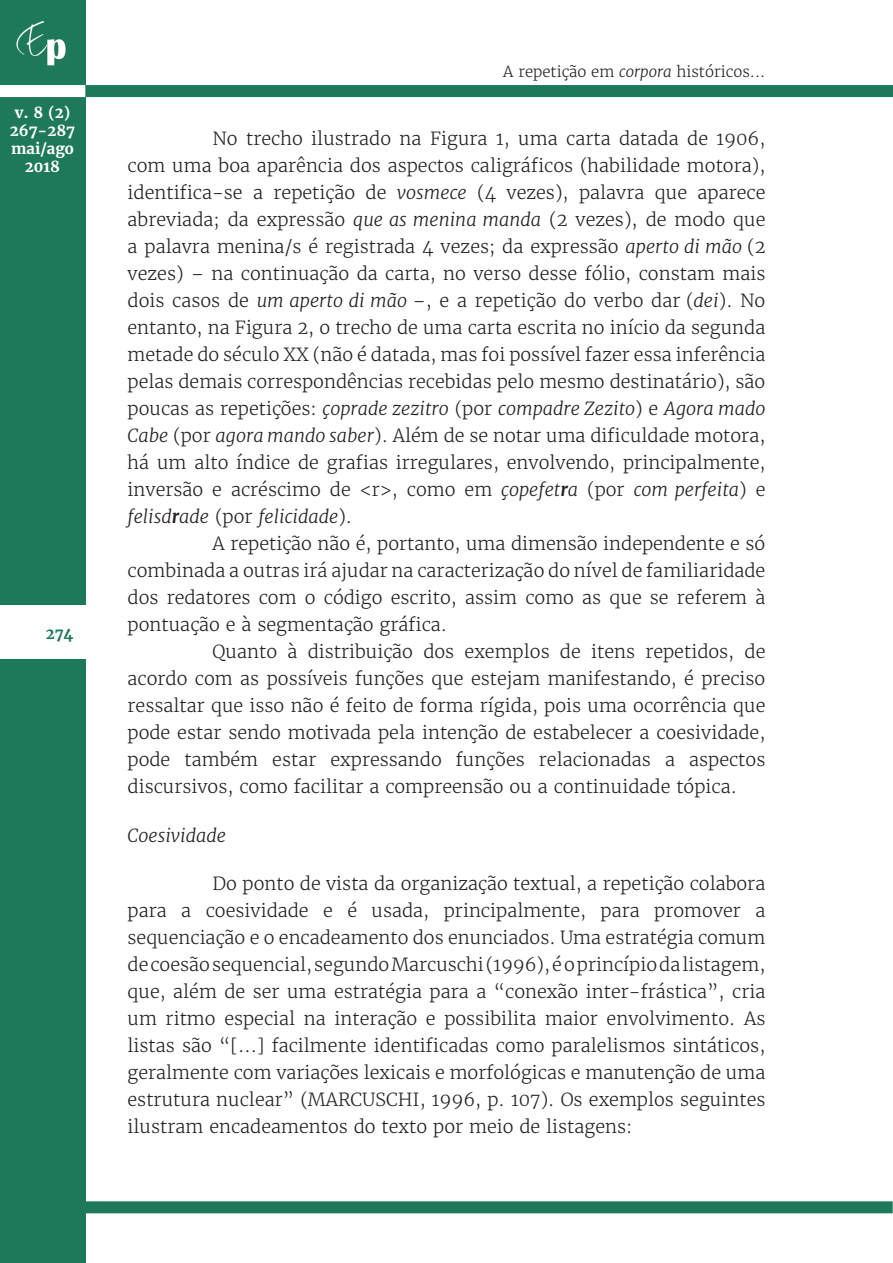
<style>
.page{position:relative;width:893px;height:1263px;background:#fff}
.page>*{position:absolute;margin:0;border:0;box-sizing:border-box;transform-origin:0 0}
.Corpo_do_artigo{font:300 18px/27px "Merriweather";color:#231f20;text-align:justify}
.Título_de_seção_secu{font:italic 300 18px "Merriweather";color:#231f20}
.t1{font:300 15px "Merriweather";color:#231f20}
.t2{font:700 15px/18px "Merriweather";color:#fff;text-align:center}
.t3{font:700 15px "Merriweather";color:#1e785a}
.s1{font-style:italic}
.s2{font-weight:700;font-style:italic}
</style>
<div class="page">
<div style="left:0;top:0;width:85px;height:1263px;background:#1e785a"></div>
<img style="left:16px;top:21px;width:50px;height:45px">
<div style="left:85px;top:85px;width:808px;height:12px;background:#1e785a"></div>
<div style="left:0;top:85px;width:85px;height:12px;background:#fff"></div>
<div style="left:0;top:605px;width:85px;height:53px;background:#fff"></div>
<div style="left:84px;top:1201px;width:809px;height:12px;background:#1e785a"></div>
<p class="t2" style="left:10px;top:103px;width:67px">v. 8 (2)<br>267-287 mai/ago<br>2018</p>
<p class="t3" style="left:46px;top:624px;width:29px">274</p>
<p class="t1" style="left:503px;top:62px;width:264px">A repetição em <span class="s1">corpora</span> históricos...</p>
<p class="Corpo_do_artigo" style="left:128px;top:125px;width:639px;text-indent:85px">No trecho ilustrado na Figura 1, uma carta datada de 1906, com uma boa aparência dos aspectos caligráficos (habilidade motora), identifica-se a repetição de <span class="s1">vosmece</span> (4 vezes), palavra que aparece abreviada; da expressão <span class="s1">que as menina manda</span> (2 vezes), de modo que a palavra menina/s é registrada 4 vezes; da expressão <span class="s1">aperto di mão</span> (2 vezes) – na continuação da carta, no verso desse fólio, constam mais dois casos de <span class="s1">um aperto di mão</span> –, e a repetição do verbo dar (<span class="s1">dei</span>). No entanto, na Figura 2, o trecho de uma carta escrita no início da segunda metade do século XX (não é datada, mas foi possível fazer essa inferência pelas demais correspondências recebidas pelo mesmo destinatário), são poucas as repetições: <span class="s1">çoprade zezitro</span> (por <span class="s1">compadre Zezito</span>) e <span class="s1">Agora mado Cabe</span> (por <span class="s1">agora mando saber</span>). Além de se notar uma dificuldade motora, há um alto índice de grafias irregulares, envolvendo, principalmente, inversão e acréscimo de &lt;r&gt;, como em <span class="s1">çopefet</span><span class="s2">r</span><span class="s1">a</span> (por <span class="s1">com perfeita</span>) e <span class="s1">felisd</span><span class="s2">r</span><span class="s1">ade</span> (por <span class="s1">felicidade</span>).</p>
<p class="Corpo_do_artigo" style="left:128px;top:530px;width:639px;text-indent:85px">A repetição não é, portanto, uma dimensão independente e só combinada a outras irá ajudar na caracterização do nível de familiaridade dos redatores com o código escrito, assim como as que se referem à pontuação e à segmentação gráfica.</p>
<p class="Corpo_do_artigo" style="left:128px;top:638px;width:639px;text-indent:85px">Quanto à distribuição dos exemplos de itens repetidos, de acordo com as possíveis funções que estejam manifestando, é preciso ressaltar que isso não é feito de forma rígida, pois uma ocorrência que pode estar sendo motivada pela intenção de estabelecer a coesividade, pode também estar expressando funções relacionadas a aspectos discursivos, como facilitar a compreensão ou a continuidade tópica.</p>
<p class="Título_de_seção_secu" style="left:128px;top:824px;width:100px">Coesividade</p>
<p class="Corpo_do_artigo" style="left:128px;top:870px;width:639px;text-indent:85px">Do ponto de vista da organização textual, a repetição colabora para a coesividade e é usada, principalmente, para promover a sequenciação e o encadeamento dos enunciados. Uma estratégia comum de coesão sequencial, segundo Marcuschi (1996), é o princípio da listagem, que, além de ser uma estratégia para a “conexão inter-frástica”, cria um ritmo especial na interação e possibilita maior envolvimento. As listas são “[...] facilmente identificadas como paralelismos sintáticos, geralmente com variações lexicais e morfológicas e manutenção de uma estrutura nuclear” (MARCUSCHI, 1996, p. 107). Os exemplos seguintes ilustram encadeamentos do texto por meio de listagens:</p>
</div>
